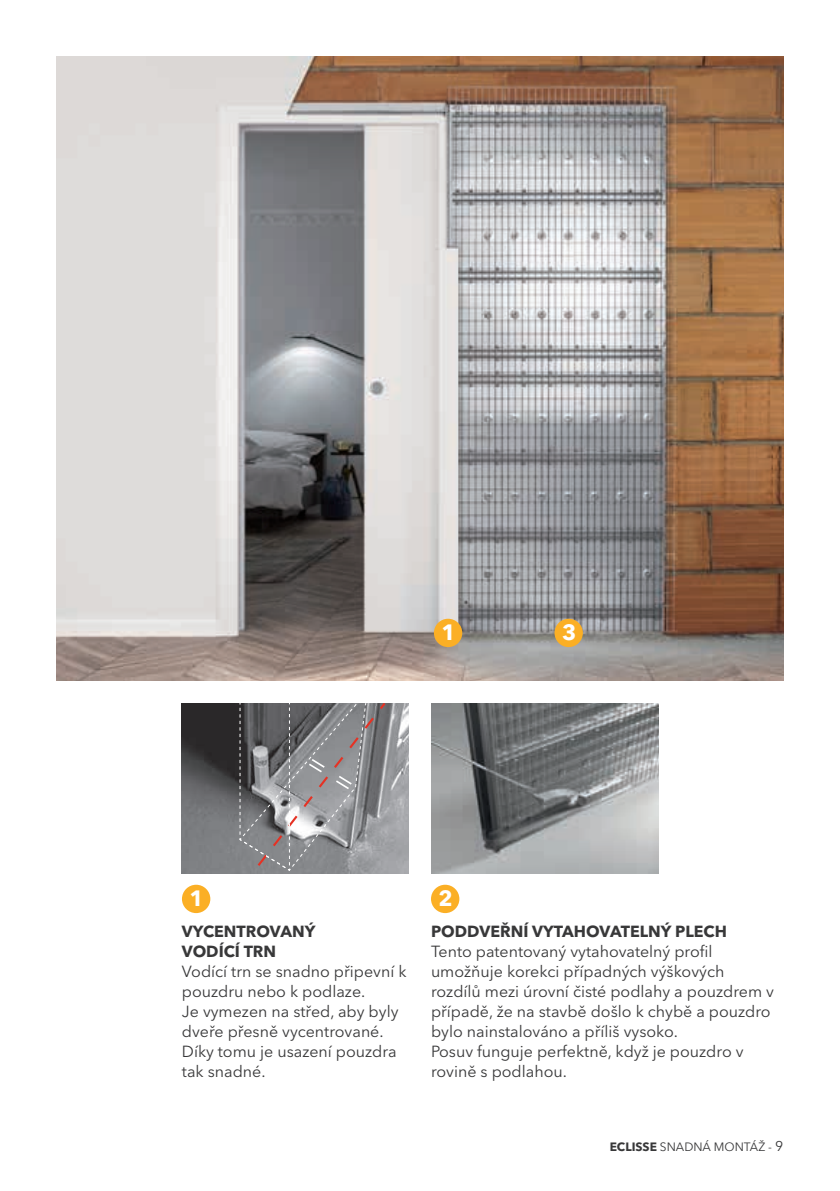
<style>
.page{position:relative;width:840px;height:1191px;background:#fff}
.page>*{position:absolute;margin:0;border:0;box-sizing:border-box;transform-origin:0 0}
.t1{font:700 22px "Avenir Next LT Pro";color:#fff}
.t2{font:16px/20px "Avenir Next LT Pro";color:#383839}
.t3{font:700 16px/20px "Avenir Next LT Pro";color:#383839}
.t4{font:12px "Avenir Next LT Pro";color:#383839}
.s1{font-weight:700}
.s2{font-size:14px}
</style>
<div class="page">
<img style="left:57px;top:57px;width:725px;height:623px">
<img style="left:431px;top:703px;width:226px;height:170px">
<img style="left:182px;top:703px;width:227px;height:170px">
<svg style="left:239px;top:703px;width:148px;height:170px;background:#878789"></svg>
<div style="left:554px;top:619px;width:28px;height:28px;background:#fbaf25;border-radius:50%"></div>
<div style="left:433px;top:619px;width:29px;height:28px;background:#fbaf25;border-radius:50%"></div>
<div style="left:431px;top:884px;width:28px;height:29px;background:#fbaf25;border-radius:50%"></div>
<div style="left:182px;top:884px;width:28px;height:29px;background:#fbaf25;border-radius:50%"></div>
<h1 class="t1" style="left:441px;top:619px;width:16px">1</h1>
<h1 class="t1" style="left:562px;top:619px;width:16px">3</h1>
<h1 class="t1" style="left:189px;top:885px;width:16px">1</h1>
<h1 class="t1" style="left:438px;top:885px;width:16px">2</h1>
<p class="t3" style="left:431px;top:920px;width:297px">PODDVEŘNÍ VYTAHOVATELNÝ PLECH</p>
<p class="t2" style="left:431px;top:941px;width:344px">Tento patentovaný vytahovatelný profil umožňuje korekci případných výškových rozdílů mezi úrovní čisté podlahy a pouzdrem v případě, že na stavbě došlo k chybě a pouzdro bylo nainstalováno a příliš vysoko.<br>Posuv funguje perfektně, když je pouzdro v rovině s podlahou.</p>
<p class="t3" style="left:182px;top:920px;width:135px">VYCENTROVANÝ<br>VODÍCÍ TRN</p>
<p class="t2" style="left:182px;top:961px;width:226px">Vodící trn se snadno připevní k pouzdru nebo k podlaze.<br>Je vymezen na střed, aby byly dveře přesně vycentrované.<br>Díky tomu je usazení pouzdra tak snadné.</p>
<p class="t4" style="left:609px;top:1139px;width:175px"><span class="s1">ECLISSE</span> SNADNÁ MONTÁŽ - <span class="s2">9</span></p>
</div>
